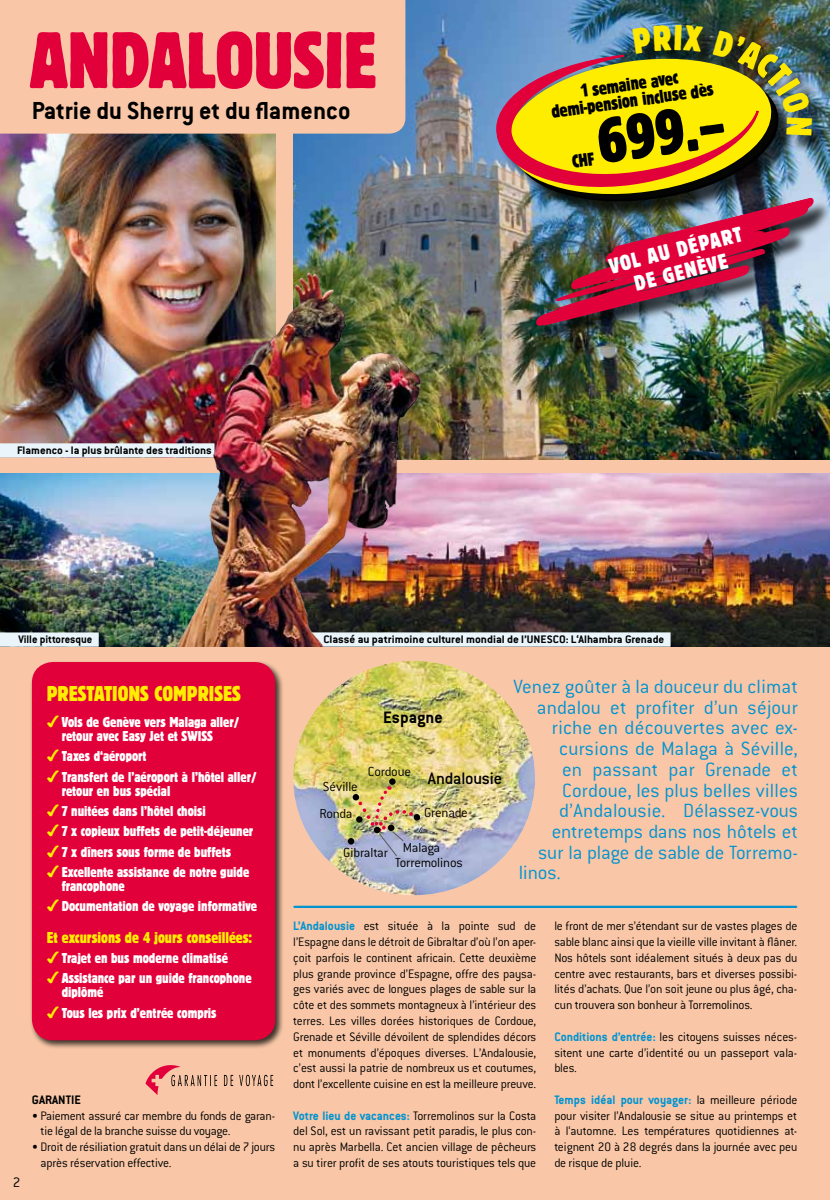
<style>
.page{position:relative;width:830px;height:1200px;background:#fff}
.page>*{position:absolute;margin:0;border:0;box-sizing:border-box;transform-origin:0 0}
.t1{font:condensed 84px "Block T";letter-spacing:-.005em;color:#e2003b}
.t2{font:condensed 67.5px "Block T";color:#000;scale:.95 1}
.t3{font:700 27px "Conduit ITC";color:#000}
.t4{font:condensed 22.65px/22.6px "Block T";color:#fff;text-align:center}
.t5{font:condensed 22.5px "Block T";color:#ffed00}
.t6{font:300 21px "Conduit ITC";color:#0093d1}
.t7{font:condensed 19.5px "Block T";color:#000}
.t8{font:500 18.3px "Conduit ITC";letter-spacing:-.015em;color:#000}
.t9{font:700 18.3px "Conduit ITC";color:#000}
.t10{font:condensed 16.5px "Block T";color:#ffed00}
.t11{font:condensed 15px/20.2px "Block T";color:#fff}
.t12{font:300 15px "Conduit ITC";color:#000}
.t13{font:300 14.4px/26.8px "Conduit ITC";letter-spacing:-.015em;color:#000}
.t14{font:300 13.5px/15.8px "Conduit ITC";letter-spacing:-.015em;color:#000;text-align:justify}
.t15{font:700 13.5px "Conduit ITC";color:#000}
.t16{font:700 12px "Conduit ITC";color:#000;scale:1.06 1}
.t17{font:700 12px "Conduit ITC";color:#000;scale:1.04 1}
.t18{font:700 12px "Conduit ITC";color:#000}
.s1{font-family:"Monotype Sorts";font-stretch:normal;color:#ffed00}
.s2{font-weight:700;color:#0093d1}
</style>
<div class="page">
<div style="left:0;top:0;width:829px;height:1199px;background:#f9c7a7"></div>
<img style="left:0;top:134px;width:275px;height:309px">
<img style="left:293px;top:0;width:536px;height:459px">
<hr style="left:294px;top:905px;width:501px;height:2px;background:#0093d1">
<div style="left:30px;top:660px;width:254px;height:388px;background:#000;opacity:.75"></div>
<div style="left:35px;top:664px;width:237px;height:372px;background:#e2003b;border-radius:18px"></div>
<div style="left:32px;top:661px;width:243px;height:378px;border:6px solid #e2003b;border-radius:18px"></div>
<svg style="left:145px;top:1065px;width:128px;height:29px"></svg>
<div style="left:498px;top:28px;width:331px;height:192px;background:#000;opacity:.75"></div>
<svg style="left:488px;top:37px;width:280px;height:166px"></svg>
<svg style="left:0;top:0;width:405px;height:134px"></svg>
<img style="left:293px;top:661px;width:241px;height:233px">
<svg style="left:348px;top:837px;width:6px;height:7px"></svg>
<img style="left:353px;top:778px;width:65px;height:78px">
<div style="left:374px;top:826px;width:6px;height:7px;background:#000;border-radius:50%"></div>
<img style="left:427px;top:473px;width:402px;height:173px">
<img style="left:0;top:473px;width:176px;height:173px">
<div style="left:306px;top:632px;width:364px;height:14px;background:#e9f5fb"></div>
<div style="left:0;top:443px;width:214px;height:14px;background:#e9f5fb"></div>
<div style="left:538px;top:200px;width:291px;height:144px;background:#000;opacity:.75"></div>
<img style="left:530px;top:196px;width:291px;height:146px">
<img style="left:619px;top:222px;width:145px;height:51px">
<div style="left:0;top:632px;width:99px;height:14px;background:#e9f5fb"></div>
<img style="left:176px;top:268px;width:251px;height:378px">
<img style="left:492px;top:25px;width:319px;height:169px">
<h1 class="t1" style="left:30px;top:16px;width:348px">ANDALOUSIE</h1>
<h3 class="t3" style="left:32px;top:94px;width:320px">Patrie du Sherry et du flamenco</h3>
<p class="t17" style="left:17px;top:442px;width:189px">Flamenco - la plus brûlante des traditions</p>
<h3 class="t7" style="left:579px;top:81px;width:100px;rotate:-8deg">1 semaine avec</h3>
<h3 class="t7" style="left:550px;top:101px;width:165px;rotate:-8deg">demi-pension incluse dès</h3>
<h2 class="t2" style="left:592px;top:106px;width:139px;rotate:-8deg">699.–</h2>
<h3 class="t4" style="left:606px;top:255px;width:137px;rotate:-14deg">VOL AU DÉPART<br>DE GENÈVE</h3>
<p class="t18" style="left:18px;top:631px;width:75px">Ville pittoresque</p>
<h3 class="t5" style="left:47px;top:681px;width:195px">PRESTATIONS COMPRISES</h3>
<p class="t11" style="left:62px;top:714px;width:179px;line-height:14.2px;text-indent:-15px"><span class="s1">4</span> Vols de Genève vers Malaga aller/ retour avec Easy Jet et SWISS</p>
<p class="t11" style="left:47px;top:746px;width:211px"><span class="s1">4</span>Taxes d‘aéroport<br><span class="s1">4</span> Transfert de l’aéroport à l’hôtel aller/</p>
<p class="t11" style="left:47px;top:780px;width:208px;text-indent:15px">retour en bus spécial<br><span class="s1">4</span> 7 nuitées dans l’hôtel choisi<br><span class="s1">4</span> 7 x copieux buffets de petit-déjeuner<br><span class="s1">4</span> 7 x dîners sous forme de buffets<br><span class="s1">4</span> Excellente assistance de notre guide</p>
<p class="t11" style="left:47px;top:875px;width:212px;text-indent:15px">francophone<br><span class="s1">4</span> Documentation de voyage informative</p>
<p class="t10" style="left:47px;top:928px;width:207px">Et excursions de 4 jours conseillées:</p>
<p class="t11" style="left:47px;top:947px;width:206px"><span class="s1">4</span> Trajet en bus moderne climatisé<br><span class="s1">4</span> Assistance par un guide francophone</p>
<p class="t11" style="left:47px;top:981px;width:171px;text-indent:15px">diplômé<br><span class="s1">4</span> Tous les prix d’entrée compris</p>
<p class="t12" style="left:13px;top:1172px;width:9px">2</p>
<p class="t15" style="left:32px;top:1091px;width:51px">GARANTIE</p>
<p class="t14" style="left:40px;top:1106px;width:236px;text-indent:-8px">• Paiement assuré car membre du fonds de garan&shy;tie légal de la branche suisse du voyage.</p>
<p class="t14" style="left:40px;top:1138px;width:236px;text-indent:-8px">• Droit de résiliation gratuit dans un délai de 7 jours après réservation effective.</p>
<p class="t16" style="left:323px;top:631px;width:323px">Classé au patrimoine culturel mondial de l’UNESCO: L‘Alhambra Grenade</p>
<h3 class="t9" style="left:383px;top:705px;width:61px">Espagne</h3>
<p class="t13" style="left:367px;top:757px;width:45px">Cordoue</p>
<h3 class="t8" style="left:427px;top:767px;width:76px">Andalousie</h3>
<p class="t13" style="left:424px;top:798px;width:45px">Grenade</p>
<p class="t13" style="left:319px;top:772px;width:40px">Séville<br>Ronda</p>
<p class="t13" style="left:343px;top:838px;width:46px">Gibraltar</p>
<p class="t13" style="left:403px;top:833px;width:39px">Malaga</p>
<p class="t13" style="left:395px;top:848px;width:69px">Torremolinos</p>
<h3 class="t6" style="left:513px;top:673px;width:286px">Venez goûter à la douceur du climat</h3>
<h3 class="t6" style="left:536px;top:694px;width:263px">andalou et profiter d’un séjour</h3>
<h3 class="t6" style="left:551px;top:715px;width:247px">riche en découvertes avec ex-</h3>
<h3 class="t6" style="left:559px;top:735px;width:240px">cursions de Malaga à Séville,</h3>
<h3 class="t6" style="left:562px;top:756px;width:237px">en passant par Grenade et</h3>
<h3 class="t6" style="left:562px;top:777px;width:237px">Cordoue, les plus belles villes</h3>
<h3 class="t6" style="left:559px;top:797px;width:240px">d’Andalousie. Délassez-vous</h3>
<h3 class="t6" style="left:551px;top:818px;width:247px">entretemps dans nos hôtels et</h3>
<h3 class="t6" style="left:538px;top:839px;width:261px">sur la plage de sable de Torremo-</h3>
<h3 class="t6" style="left:518px;top:860px;width:44px">linos.</h3>
<p class="t14" style="left:293px;top:917px;width:244px"><span class="s2">L’Andalousie</span> est située à la pointe sud de l’Espagne dans le détroit de Gibraltar d’où l’on aper&shy;çoit parfois le continent africain. Cette deuxième plus grande province d’Espagne, offre des paysa&shy;ges variés avec de longues plages de sable sur la côte et des sommets montagneux à l’intérieur des terres. Les villes dorées historiques de Cordoue, Grenade et Séville dévoilent de splendides décors et monuments d’époques diverses. L’Andalousie, c’est aussi la patrie de nombreux us et coutumes, dont l’excellente cuisine en est la meilleure preuve.</p>
<p class="t14" style="left:293px;top:1106px;width:244px"><span class="s2">Votre lieu de vacances:</span> Torremolinos sur la Costa del Sol, est un ravissant petit paradis, le plus con&shy;nu après Marbella. Cet ancien village de pêcheurs a su tirer profit de ses atouts touristiques tels que</p>
<p class="t14" style="left:554px;top:917px;width:244px">le front de mer s’étendant sur de vastes plages de sable blanc ainsi que la vieille ville invitant à flâner.<br>Nos hôtels sont idéalement situés à deux pas du centre avec restaurants, bars et diverses possibi&shy;lités d’achats. Que l’on soit jeune ou plus âgé, cha&shy;cun trouvera son bonheur à Torremolinos.</p>
<p class="t14" style="left:554px;top:1027px;width:244px"><span class="s2">Conditions d’entrée:</span> les citoyens suisses néces&shy;sitent une carte d’identité ou un passeport vala&shy;bles.</p>
<p class="t14" style="left:554px;top:1090px;width:244px"><span class="s2">Temps idéal pour voyager:</span> la meilleure période pour visiter l’Andalousie se situe au printemps et à l‘automne. Les températures quotidiennes at&shy;teignent 20 à 28 degrés dans la journée avec peu de risque de pluie.</p>
</div>
